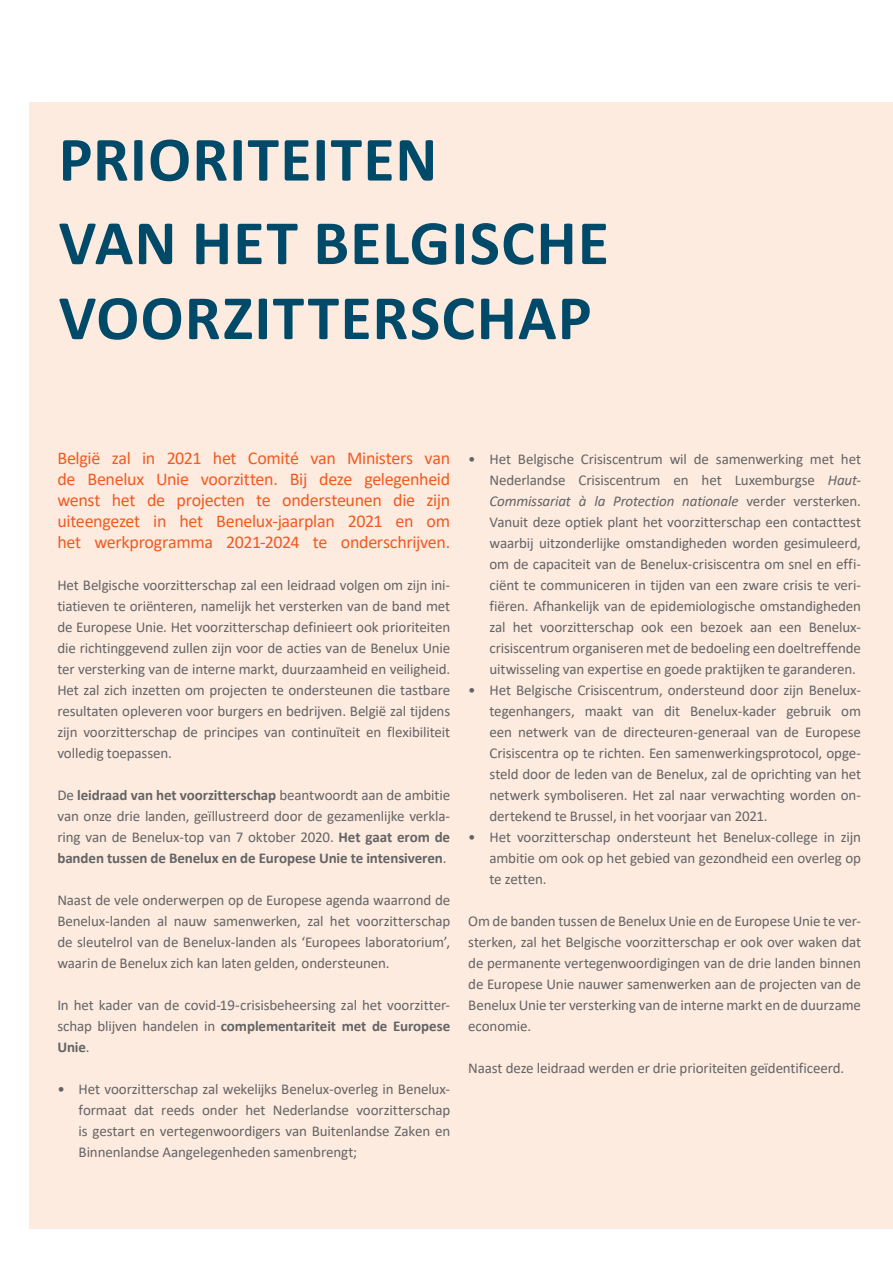
<style>
.page{position:relative;width:893px;height:1263px;background:#fff}
.page>*{position:absolute;margin:0;border:0;box-sizing:border-box;transform-origin:0 0}
.t1{font:700 63.75px/83.6px "Calibri";letter-spacing:.02em;color:#004a69}
.t2{font:18px/21px "Calibri";letter-spacing:-.02em;color:#f15a22;text-align:justify}
.t3{font:15px/21px "Calibri";letter-spacing:-.01em;color:#636466;text-align:justify}
.s1{font-weight:700}
.s2{font-style:italic}
</style>
<div class="page">
<div style="left:30px;top:102px;width:863px;height:1127px;background:#feebdf"></div>
<h1 class="t1" style="left:59px;top:117px;width:552px">PRIORITEITEN<br>VAN HET BELGISCHE</h1>
<h1 class="t1" style="left:59px;top:275px;width:534px">VOORZITTERSCHAP</h1>
<p class="t2" style="left:57px;top:447px;width:394px">België zal in 2021 het Comité van Ministers van de Benelux Unie voorzitten. Bij deze gelegenheid wenst het de projecten te ondersteunen die zijn uiteengezet in het Benelux-jaarplan 2021 en om het werkprogramma 2021-2024 te onderschrijven.</p>
<p class="t3" style="left:57px;top:574px;width:394px">Het Belgische voorzitterschap zal een leidraad volgen om zijn ini&shy;tiatieven te oriënteren, namelijk het versterken van de band met de Europese Unie. Het voorzitterschap definieert ook prioriteiten die richtinggevend zullen zijn voor de acties van de Benelux Unie ter versterking van de interne markt, duurzaamheid en veiligheid.<br>Het zal zich inzetten om projecten te ondersteunen die tastbare resultaten opleveren voor burgers en bedrijven. België zal tijdens zijn voorzitterschap de principes van continuïteit en flexibiliteit volledig toepassen.</p>
<p class="t3" style="left:57px;top:784px;width:394px">De <span class="s1">leidraad van het voorzitterschap</span> beantwoordt aan de ambitie van onze drie landen, geïllustreerd door de gezamenlijke verkla&shy;ring van de Benelux-top van 7 oktober 2020. <span class="s1">Het gaat erom de banden tussen de Benelux en de Europese Unie te intensiveren</span>.</p>
<p class="t3" style="left:57px;top:889px;width:394px">Naast de vele onderwerpen op de Europese agenda waarrond de Benelux-landen al nauw samenwerken, zal het voorzitterschap de sleutelrol van de Benelux-landen als ‘Europees laboratorium’, waarin de Benelux zich kan laten gelden, ondersteunen.</p>
<p class="t3" style="left:57px;top:994px;width:394px">In het kader van de covid-19-crisisbeheersing zal het voorzitter&shy;schap blijven handelen in <span class="s1">complementariteit met de Europese Unie</span>.</p>
<p class="t3" style="left:79px;top:1078px;width:373px;text-indent:-21px">• Het voorzitterschap zal wekelijks Benelux-overleg in Benelux&shy;formaat dat reeds onder het Nederlandse voorzitterschap is gestart en vertegenwoordigers van Buitenlandse Zaken en Binnenlandse Aangelegenheden samenbrengt;</p>
<p class="t3" style="left:489px;top:448px;width:373px;text-indent:-21px">• Het Belgische Crisiscentrum wil de samenwerking met het Nederlandse Crisiscentrum en het Luxemburgse <span class="s2">Haut-Commissariat à la Protection nationale</span> verder versterken.<br>Vanuit deze optiek plant het voorzitterschap een contacttest waarbij uitzonderlijke omstandigheden worden gesimuleerd, om de capaciteit van de Benelux-crisiscentra om snel en effi&shy;ciënt te communiceren in tijden van een zware crisis te veri&shy;fiëren. Afhankelijk van de epidemiologische omstandigheden zal het voorzitterschap ook een bezoek aan een Benelux&shy;crisiscentrum organiseren met de bedoeling een doeltreffende uitwisseling van expertise en goede praktijken te garanderen.</p>
<p class="t3" style="left:489px;top:679px;width:373px;text-indent:-21px">• Het Belgische Crisiscentrum, ondersteund door zijn Benelux&shy;tegenhangers, maakt van dit Benelux-kader gebruik om een netwerk van de directeuren-generaal van de Europese Crisiscentra op te richten. Een samenwerkingsprotocol, opge&shy;steld door de leden van de Benelux, zal de oprichting van het netwerk symboliseren. Het zal naar verwachting worden on&shy;dertekend te Brussel, in het voorjaar van 2021.</p>
<p class="t3" style="left:489px;top:826px;width:373px;text-indent:-21px">• Het voorzitterschap ondersteunt het Benelux-college in zijn ambitie om ook op het gebied van gezondheid een overleg op te zetten.</p>
<p class="t3" style="left:468px;top:910px;width:394px">Om de banden tussen de Benelux Unie en de Europese Unie te ver&shy;sterken, zal het Belgische voorzitterschap er ook over waken dat de permanente vertegenwoordigingen van de drie landen binnen de Europese Unie nauwer samenwerken aan de projecten van de Benelux Unie ter versterking van de interne markt en de duurzame economie.</p>
<p class="t3" style="left:468px;top:1057px;width:378px">Naast deze leidraad werden er drie prioriteiten geïdentificeerd.</p>
</div>
